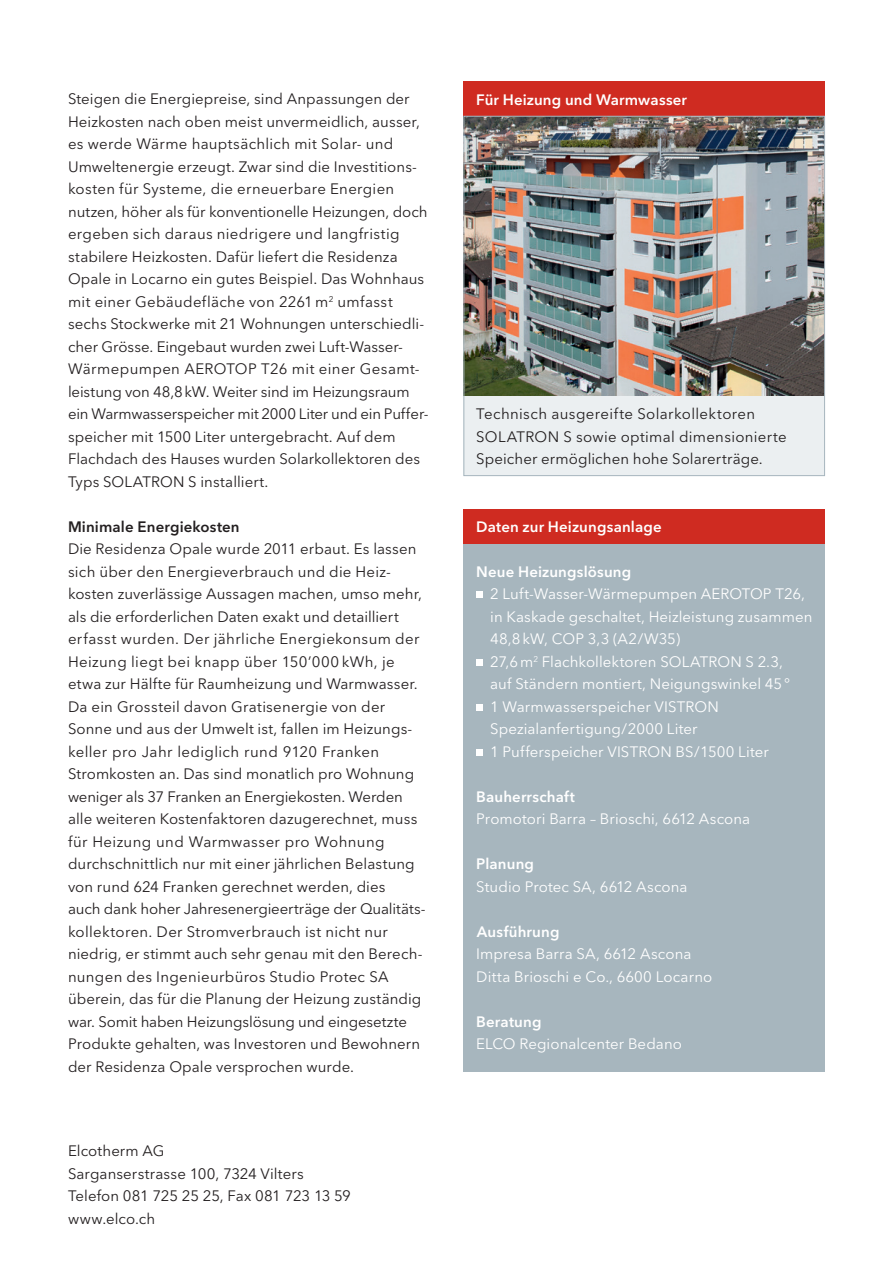
<style>
.page{position:relative;width:893px;height:1263px;background:#fff}
.page>*{position:absolute;margin:0;border:0;box-sizing:border-box;transform-origin:0 0}
.t1{font:15px/22.5px "Avenir Next LT Pro";letter-spacing:.005em;color:#231f20}
.t2{font:15px/22.5px "Avenir Next LT Pro";letter-spacing:.005em;color:#fff}
.t3{font:600 15px "Avenir Next LT Pro";letter-spacing:.01em;color:#fff}
.t4{font:600 15px "Avenir Next LT Pro";letter-spacing:.01em;color:#231f20}
</style>
<div class="page">
<img style="left:465px;top:118px;width:358px;height:279px">
<div style="left:463px;top:541px;width:362px;height:531px;background:#a7b6be"></div>
<div style="left:476px;top:591px;width:7px;height:7px;background:#fff"></div>
<div style="left:476px;top:659px;width:7px;height:6px;background:#fff"></div>
<div style="left:476px;top:704px;width:7px;height:6px;background:#fff"></div>
<div style="left:476px;top:749px;width:7px;height:6px;background:#fff"></div>
<div style="left:463px;top:509px;width:362px;height:34px;background:#cf2b21"></div>
<div style="left:463px;top:82px;width:362px;height:34px;background:#cf2b21"></div>
<div style="left:463px;top:397px;width:362px;height:79px;background:#ebeff1"></div>
<div style="left:463px;top:116px;width:362px;height:360px;border:1px solid #a7b6be"></div>
<p class="t1" style="left:68px;top:88px;width:361px">Steigen die Energiepreise, sind Anpassungen der Heizkosten nach oben meist unvermeidlich, ausser, es werde Wärme hauptsächlich mit Solar- und Umweltenergie erzeugt. Zwar sind die Investitions&shy;kosten für Systeme, die erneuerbare Energien nutzen, höher als für konventionelle Heizungen, doch ergeben sich daraus niedrigere und langfristig stabilere Heizkosten. Dafür liefert die Residenza Opale in Locarno ein gutes Beispiel. Das Wohnhaus mit einer Gebäudefläche von 2261 m<sup>2</sup> umfasst sechs Stockwerke mit 21 Wohnungen unterschiedli&shy;cher Grösse. Eingebaut wurden zwei Luft-Wasser-Wärmepumpen AEROTOP T26 mit einer Gesamt&shy;leistung von 48,8kW. Weiter sind im Heizungsraum ein Warmwasserspeicher mit 2000 Liter und ein Puffer&shy;speicher mit 1500 Liter untergebracht. Auf dem Flachdach des Hauses wurden Solarkollektoren des Typs SOLATRON S installiert.</p>
<p class="t4" style="left:68px;top:517px;width:173px">Minimale Energiekosten</p>
<p class="t1" style="left:68px;top:538px;width:359px">Die Residenza Opale wurde 2011 erbaut. Es lassen sich über den Energieverbrauch und die Heiz&shy;kosten zuverlässige Aussagen machen, umso mehr, als die erforderlichen Daten exakt und detailliert erfasst wurden. Der jährliche Energiekonsum der Heizung liegt bei knapp über 150’000 kWh, je etwa zur Hälfte für Raumheizung und Warmwasser.<br>Da ein Grossteil davon Gratisenergie von der Sonne und aus der Umwelt ist, fallen im Heizungs&shy;keller pro Jahr lediglich rund 9120 Franken Stromkosten an. Das sind monatlich pro Wohnung weniger als 37 Franken an Energiekosten. Werden alle weiteren Kostenfaktoren dazugerechnet, muss für Heizung und Warmwasser pro Wohnung durchschnittlich nur mit einer jährlichen Belastung von rund 624 Franken gerechnet werden, dies<br>auch dank hoher Jahresenergieerträge der Qualitäts&shy;kollektoren. Der Stromverbrauch ist nicht nur niedrig, er stimmt auch sehr genau mit den Berech&shy;nungen des Ingenieurbüros Studio Protec SA überein, das für die Planung der Heizung zuständig war. Somit haben Heizungslösung und eingesetzte Produkte gehalten, was Investoren und Bewohnern der Residenza Opale versprochen wurde.</p>
<p class="t1" style="left:68px;top:1140px;width:284px">Elcotherm AG<br>Sarganserstrasse 100, 7324 Vilters<br>Telefon 081 725 25 25, Fax 081 723 13 59 www.elco.ch</p>
<p class="t3" style="left:476px;top:90px;width:212px">Für Heizung und Warmwasser</p>
<p class="t1" style="left:476px;top:403px;width:312px">Technisch ausgereifte Solarkollektoren<br>SOLATRON S sowie optimal dimensionierte<br>Speicher ermöglichen hohe Solarerträge.</p>
<p class="t3" style="left:476px;top:518px;width:187px">Daten zur Heizungsanlage</p>
<p class="t3" style="left:476px;top:562px;width:157px">Neue Heizungslösung</p>
<p class="t2" style="left:490px;top:583px;width:324px">2 Luft-Wasser-Wärmepumpen AEROTOP T26, in Kaskade geschaltet, Heizleistung zusammen 48,8kW, COP 3,3 (A2/W35)<br>27,6m<sup>2</sup> Flachkollektoren SOLATRON S 2.3,<br>auf Ständern montiert, Neigungswinkel 45°<br>1 Warmwasserspeicher VISTRON Spezialanfertigung/2000 Liter<br>1 Pufferspeicher VISTRON BS/1500 Liter</p>
<p class="t3" style="left:476px;top:787px;width:100px">Bauherrschaft</p>
<p class="t2" style="left:476px;top:808px;width:275px">Promotori Barra – Brioschi, 6612 Ascona</p>
<p class="t3" style="left:476px;top:855px;width:59px">Planung</p>
<p class="t2" style="left:476px;top:875px;width:213px">Studio Protec SA, 6612 Ascona</p>
<p class="t3" style="left:477px;top:922px;width:84px">Ausführung</p>
<p class="t2" style="left:476px;top:943px;width:238px">Impresa Barra SA, 6612 Ascona<br>Ditta Brioschi e Co., 6600 Locarno</p>
<p class="t3" style="left:476px;top:1012px;width:67px">Beratung</p>
<p class="t2" style="left:476px;top:1033px;width:207px">ELCO Regionalcenter Bedano</p>
</div>
